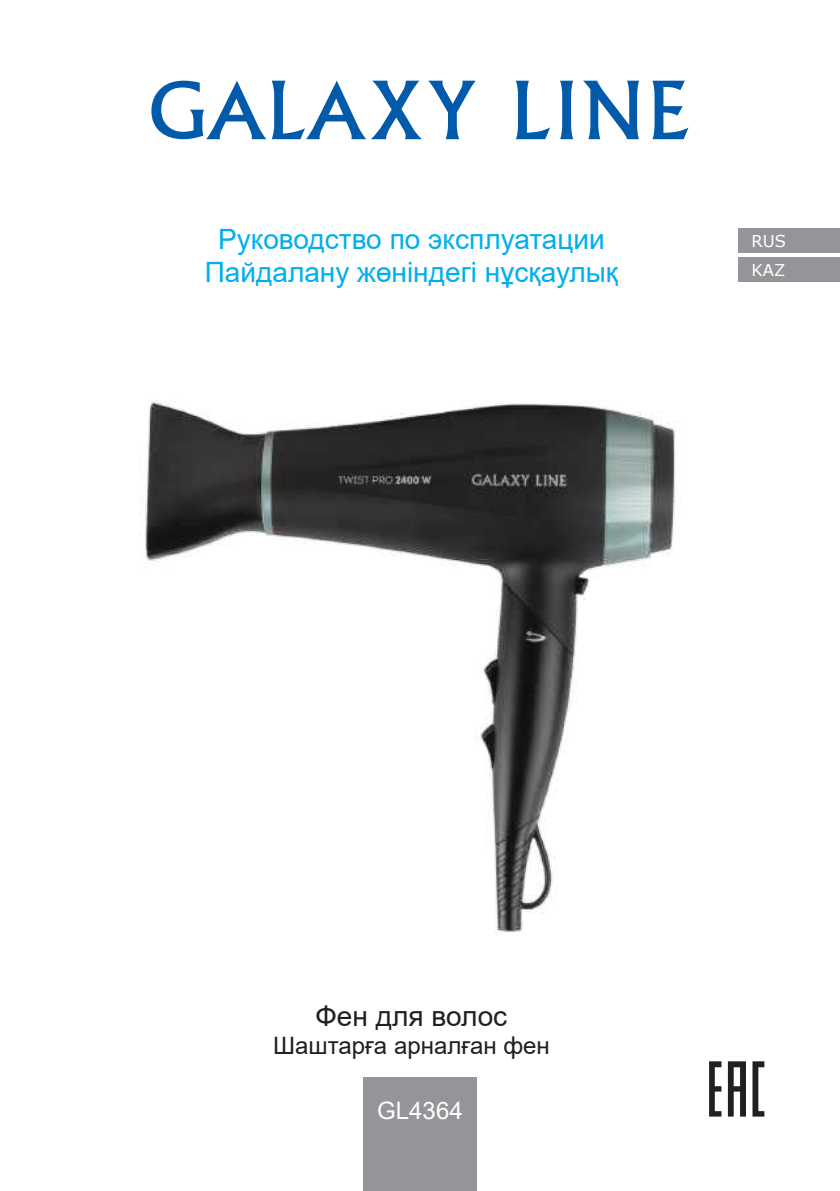
<style>
.page{position:relative;width:840px;height:1191px;background:#fff}
.page>*{position:absolute;margin:0;border:0;box-sizing:border-box;transform-origin:0 0}
.t1{font:28px/33.6px "Arial";color:#00aeef;text-align:center}
.t2{font:28px "Arial";color:#231f20}
.t3{font:24px "Arial";color:#231f20}
.t4{font:24px "Arial";color:#fff}
.t5{font:16.4px/29.6px "Verdana";color:#fff}
</style>
<div class="page">
<div style="left:738px;top:228px;width:101px;height:25px;background:#939598"></div>
<div style="left:738px;top:258px;width:101px;height:24px;background:#939598"></div>
<div style="left:363px;top:1077px;width:113px;height:113px;background:#939598"></div>
<svg style="left:151px;top:81px;width:324px;height:58px"></svg>
<svg style="left:516px;top:81px;width:172px;height:58px"></svg>
<svg style="left:709px;top:1061px;width:55px;height:55px"></svg>
<img style="left:138px;top:400px;width:544px;height:533px">
<p class="t1" style="left:205px;top:222px;width:415px">Руководство по эксплуатации<br>Пайдалану жөніндегі нұсқаулық</p>
<p class="t5" style="left:751px;top:226px;width:36px">RUS<br>KAZ</p>
<p class="t2" style="left:315px;top:997px;width:193px">Фен для волос</p>
<p class="t3" style="left:273px;top:1029px;width:278px">Шаштарға арналған фен</p>
<p class="t4" style="left:377px;top:1094px;width:87px">GL4364</p>
</div>
